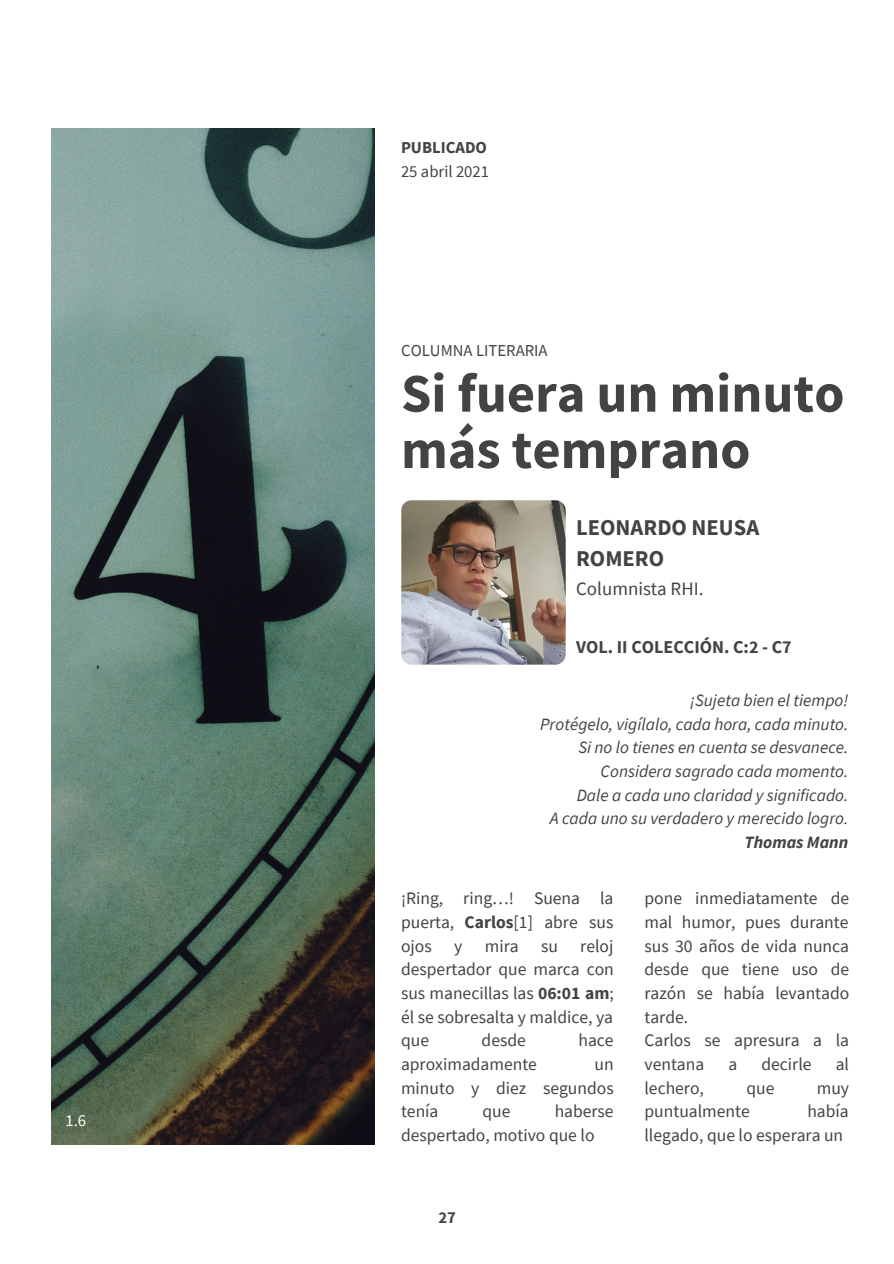
<style>
.page{position:relative;width:894px;height:1264px;background:#fff}
.page>*{position:absolute;margin:0;border:0;box-sizing:border-box;transform-origin:0 0}
.t1{font:700 54.45px/56.2px "Source Sans Pro";color:#434343}
.t2{font:700 22.5px/31.5px "Source Sans Pro";color:#434343}
.t3{font:18.9px "Source Sans Pro";color:#434343}
.t4{font:700 18px "Source Sans Pro";color:#434343}
.t5{font:17.55px/23.7px "Source Sans Pro";color:#434343;text-align:justify}
.t6{font:italic 17.25px "Source Sans Pro";color:#434343}
.t7{font:italic 700 17.25px "Source Sans Pro";color:#434343}
.t8{font:16.65px "Source Sans Pro";color:#434343}
.t9{font:700 16.65px "Source Sans Pro";color:#434343}
.t10{font:16.65px "Source Sans Pro";color:#fff}
.s1{font-weight:700}
</style>
<div class="page">
<img style="left:52px;top:128px;width:322px;height:1016px">
<img style="left:401px;top:500px;width:164px;height:164px;border-radius:10px">
<p class="t10" style="left:65px;top:1109px;width:22px">1.6</p>
<p class="t9" style="left:401px;top:136px;width:87px">PUBLICADO</p>
<p class="t8" style="left:401px;top:160px;width:90px">25 abril 2021</p>
<p class="t8" style="left:401px;top:340px;width:148px">COLUMNA LITERARIA</p>
<p class="t1" style="left:401px;top:364px;width:445px">Si fuera un minuto más temprano</p>
<p class="t2" style="left:576px;top:511px;width:185px">LEONARDO NEUSA<br>ROMERO</p>
<p class="t3" style="left:576px;top:576px;width:129px">Columnista RHI.</p>
<p class="t4" style="left:576px;top:635px;width:217px">VOL. II COLECCIÓN. C:2 - C7</p>
<p class="t6" style="left:690px;top:689px;width:160px">¡Sujeta bien el tiempo!</p>
<p class="t6" style="left:540px;top:712px;width:310px">Protégelo, vigílalo, cada hora, cada minuto.</p>
<p class="t6" style="left:578px;top:736px;width:271px">Si no lo tienes en cuenta se desvanece.</p>
<p class="t6" style="left:600px;top:760px;width:249px">Considera sagrado cada momento.</p>
<p class="t6" style="left:576px;top:783px;width:273px">Dale a cada uno claridad y significado.</p>
<p class="t6" style="left:549px;top:807px;width:300px">A cada uno su verdadero y merecido logro.</p>
<p class="t7" style="left:744px;top:830px;width:105px">Thomas Mann</p>
<p class="t5" style="left:401px;top:886px;width:214px">¡Ring, ring…! Suena la puerta, <span class="s1">Carlos</span>[1] abre sus ojos</p>
<p class="t5" style="left:401px;top:933px;width:214px;text-indent:179px">reloj despertador que marca con sus manecillas las <span class="s1">06:01 am</span>; él se sobresalta y maldice, ya que</p>
<p class="t5" style="left:454px;top:933px;width:10px">y</p>
<p class="t5" style="left:484px;top:933px;width:35px">mira</p>
<p class="t5" style="left:541px;top:933px;width:18px">su</p>
<p class="t5" style="left:481px;top:1028px;width:46px">desde</p>
<p class="t5" style="left:578px;top:1028px;width:37px">hace</p>
<p class="t5" style="left:401px;top:1051px;width:137px">aproximadamente</p>
<p class="t5" style="left:401px;top:1051px;width:214px;text-indent:193px">un minuto y diez segundos tenía</p>
<p class="t5" style="left:401px;top:1099px;width:214px;text-indent:154px">haberse despertado, motivo que lo</p>
<p class="t5" style="left:482px;top:1099px;width:30px">que</p>
<p class="t9" style="left:438px;top:1206px;width:19px">27</p>
<p class="t5" style="left:644px;top:886px;width:206px">pone inmediatamente de mal humor, pues durante sus 30 años de vida nunca desde que tiene uso de razón se había levantado tarde.</p>
<p class="t5" style="left:644px;top:1028px;width:206px">Carlos se apresura a la ventana</p>
<p class="t5" style="left:728px;top:1051px;width:10px">a</p>
<p class="t5" style="left:761px;top:1051px;width:52px">decirle</p>
<p class="t5" style="left:835px;top:1051px;width:15px">al</p>
<p class="t5" style="left:644px;top:1075px;width:61px">lechero,</p>
<p class="t5" style="left:746px;top:1075px;width:30px">que</p>
<p class="t5" style="left:816px;top:1075px;width:34px">muy</p>
<p class="t5" style="left:644px;top:1099px;width:107px">puntualmente</p>
<p class="t5" style="left:644px;top:1099px;width:206px;text-indent:163px">había llegado, que lo esperara un</p>
</div>
